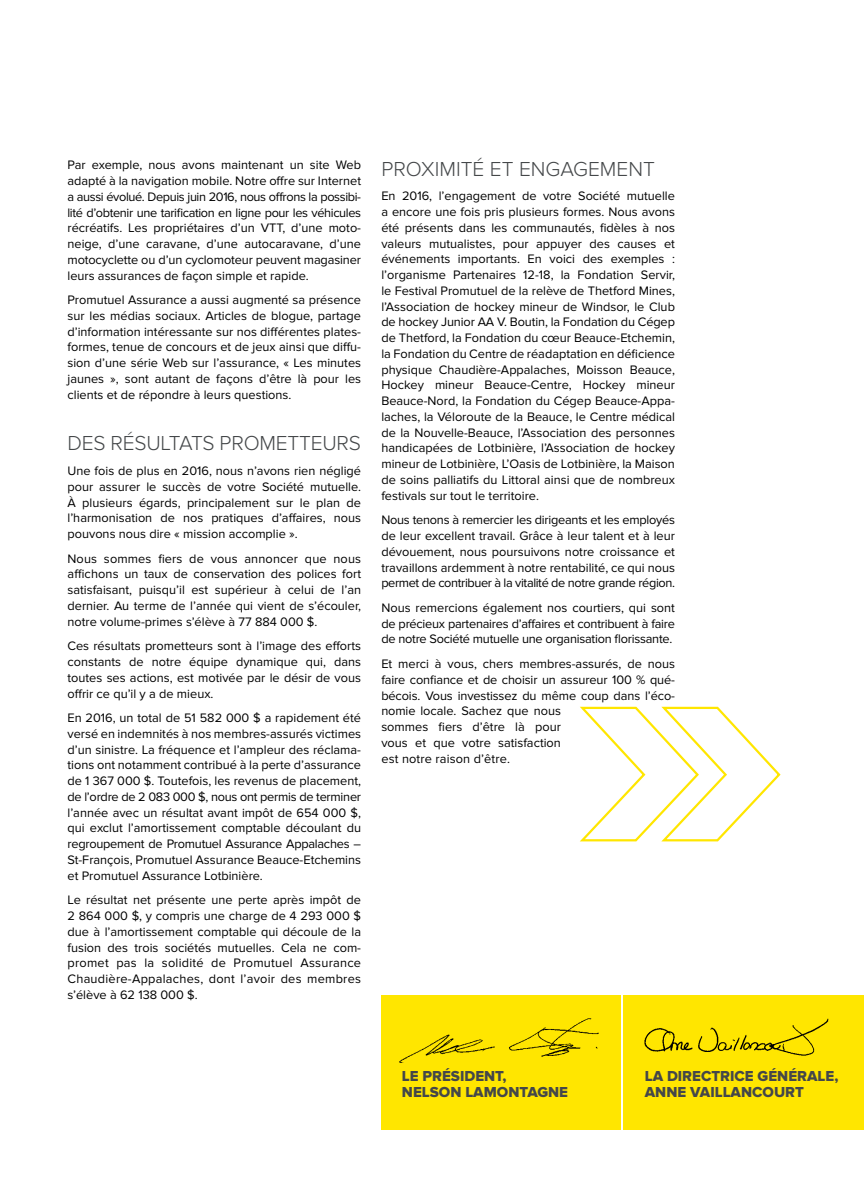
<style>
.page{position:relative;width:864px;height:1188px;background:#fff}
.page>*{position:absolute;margin:0;border:0;box-sizing:border-box;transform-origin:0 0}
.t1{font:300 21px "Proxima Nova";letter-spacing:-.01em;color:#444749}
.t2{font:15px/15.8px "Proxima Nova Extrabld";color:#444749}
.t3{font:12.75px/15.8px "Proxima Nova";color:#000;text-align:justify}
</style>
<div class="page">
<div style="left:381px;top:995px;width:239px;height:135px;background:#ffe600"></div>
<div style="left:624px;top:995px;width:240px;height:135px;background:#ffe600"></div>
<svg style="left:580px;top:706px;width:201px;height:136px"></svg>
<img style="left:399px;top:1018px;width:200px;height:45px">
<img style="left:644px;top:1018px;width:185px;height:38px">
<p class="t3" style="left:68px;top:157px;width:295px">Par exemple, nous avons maintenant un site Web adapté à la navigation mobile. Notre offre sur Internet a aussi évolué. Depuis juin 2016, nous offrons la possibi&shy;lité d’obtenir une tarification en ligne pour les véhicules récréatifs. Les propriétaires d’un VTT, d’une moto&shy;neige, d’une caravane, d’une autocaravane, d’une motocyclette ou d’un cyclomoteur peuvent magasiner leurs assurances de façon simple et rapide.</p>
<p class="t3" style="left:68px;top:292px;width:295px">Promutuel Assurance a aussi augmenté sa présence sur les médias sociaux. Articles de blogue, partage d’information intéressante sur nos différentes plates&shy;formes, tenue de concours et de jeux ainsi que diffu&shy;sion d’une série Web sur l’assurance, « Les minutes jaunes », sont autant de façons d’être là pour les clients et de répondre à leurs questions.</p>
<h1 class="t1" style="left:68px;top:431px;width:295px">DES RÉSULTATS PROMETTEURS</h1>
<p class="t3" style="left:68px;top:463px;width:295px">Une fois de plus en 2016, nous n’avons rien négligé pour assurer le succès de votre Société mutuelle.<br>À plusieurs égards, principalement sur le plan de l’harmonisation de nos pratiques d’affaires, nous pouvons nous dire « mission accomplie ».</p>
<p class="t3" style="left:68px;top:551px;width:295px">Nous sommes fiers de vous annoncer que nous affichons un taux de conservation des polices fort satisfaisant, puisqu’il est supérieur à celui de l’an dernier. Au terme de l’année qui vient de s’écouler, notre volume-primes s’élève à 77 884 000 $.</p>
<p class="t3" style="left:68px;top:638px;width:295px">Ces résultats prometteurs sont à l’image des efforts constants de notre équipe dynamique qui, dans toutes ses actions, est motivée par le désir de vous offrir ce qu’il y a de mieux.</p>
<p class="t3" style="left:68px;top:710px;width:295px">En 2016, un total de 51 582 000 $ a rapidement été versé en indemnités à nos membres-assurés victimes d’un sinistre. La fréquence et l’ampleur des réclama&shy;tions ont notamment contribué à la perte d’assurance de 1 367 000 $. Toutefois, les revenus de placement, de l’ordre de 2 083 000 $, nous ont permis de terminer l’année avec un résultat avant impôt de 654 000 $, qui exclut l’amortissement comptable découlant du regroupement de Promutuel Assurance Appalaches – St-François, Promutuel Assurance Beauce-Etchemins et Promutuel Assurance Lotbinière.</p>
<p class="t3" style="left:68px;top:892px;width:295px">Le résultat net présente une perte après impôt de 2 864 000 $, y compris une charge de 4 293 000 $ due à l’amortissement comptable qui découle de la fusion des trois sociétés mutuelles. Cela ne com&shy;promet pas la solidité de Promutuel Assurance Chaudière-Appalaches, dont l’avoir des membres s’élève à 62 138 000 $.</p>
<h1 class="t1" style="left:381px;top:157px;width:275px">PROXIMITÉ ET ENGAGEMENT</h1>
<p class="t3" style="left:381px;top:189px;width:295px">En 2016, l’engagement de votre Société mutuelle a encore une fois pris plusieurs formes. Nous avons été présents dans les communautés, fidèles à nos valeurs mutualistes, pour appuyer des causes et événements importants. En voici des exemples : l’organisme Partenaires 12-18, la Fondation Servir, le Festival Promutuel de la relève de Thetford Mines, l’Association de hockey mineur de Windsor, le Club de hockey Junior AA V. Boutin, la Fondation du Cégep de Thetford, la Fondation du cœur Beauce-Etchemin, la Fondation du Centre de réadaptation en déficience physique Chaudière-Appalaches, Moisson Beauce, Hockey mineur Beauce-Centre, Hockey mineur Beauce-Nord, la Fondation du Cégep Beauce-Appa&shy;laches, la Véloroute de la Beauce, le Centre médical de la Nouvelle-Beauce, l’Association des personnes handicapées de Lotbinière, l’Association de hockey mineur de Lotbinière, L’Oasis de Lotbinière, la Maison de soins palliatifs du Littoral ainsi que de nombreux festivals sur tout le territoire.</p>
<p class="t3" style="left:381px;top:512px;width:295px">Nous tenons à remercier les dirigeants et les employés de leur excellent travail. Grâce à leur talent et à leur dévouement, nous poursuivons notre croissance et travaillons ardemment à notre rentabilité, ce qui nous permet de contribuer à la vitalité de notre grande région.</p>
<p class="t3" style="left:381px;top:600px;width:295px">Nous remercions également nos courtiers, qui sont de précieux partenaires d’affaires et contribuent à faire de notre Société mutuelle une organisation florissante.</p>
<p class="t3" style="left:381px;top:656px;width:295px;text-align:left">Et merci à vous, chers membres-assurés, de nous faire confiance et de choisir un assureur 100 % qué&shy;bécois. Vous investissez du même coup dans l’éco&shy;nomie locale. Sachez que nous<br>sommes fiers d’être là pour<br>vous et que votre satisfaction<br>est notre raison d’être.</p>
<p class="t2" style="left:402px;top:1069px;width:168px">LE PRÉSIDENT,<br>NELSON LAMONTAGNE</p>
<p class="t2" style="left:645px;top:1068px;width:195px">LA DIRECTRICE GÉNÉRALE,<br>ANNE VAILLANCOURT</p>
</div>
